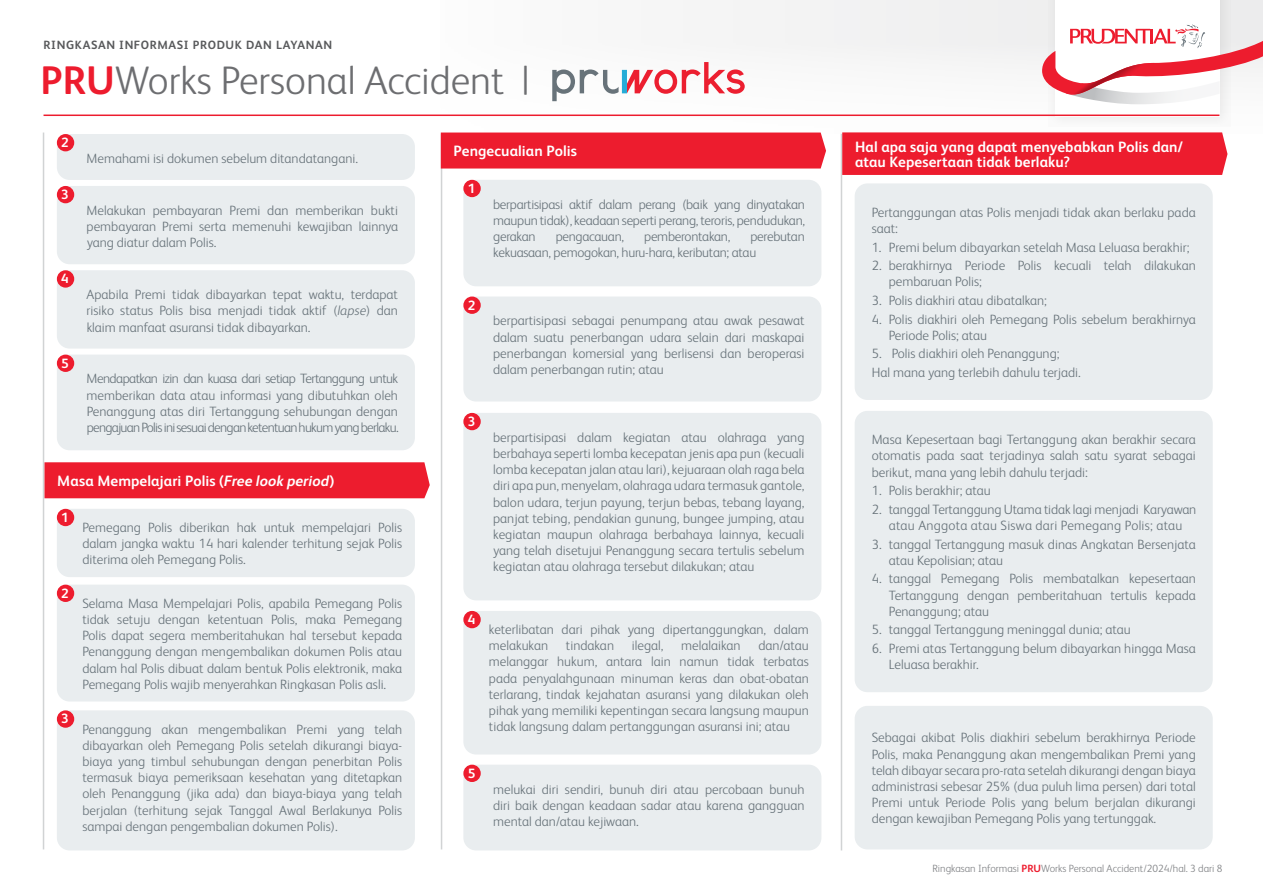
<style>
.page{position:relative;width:1263px;height:893px;background:#fff}
.page>*{position:absolute;margin:0;border:0;box-sizing:border-box;transform-origin:0 0}
.t1{font:300 39.9px "FS Albert Pro";color:#6d6e71}
.t2{font:700 15px/15px "FS Albert Pro";letter-spacing:.005em;color:#fff}
.t3{font:300 13.5px/16.2px "FS Albert Pro";color:#68737a;text-align:justify}
.t4{font:300 13.5px/16.2px "FS Albert Pro";letter-spacing:-.02em;color:#68737a}
.t5{font:700 13.5px "FS Albert Pro";color:#fff}
.t6{font:700 12px "FS Albert Pro";letter-spacing:.05em;color:#58595b}
.t7{font:300 10.5px "FS Albert Pro";color:#808285}
.s1{font-weight:700;color:#ed1c2e}
.s2{font-style:italic}
</style>
<div class="page">
<div style="left:441px;top:0;width:822px;height:134px;background:#f9f9f9"></div>
<svg style="left:1048px;top:0;width:182px;height:115px"></svg>
<div style="left:1055px;top:0;width:165px;height:116px;background:#fff"></div>
<svg style="left:1042px;top:25px;width:221px;height:79px"></svg>
<hr style="left:441px;top:134px;width:1px;height:715px;background:#d1d3d4">
<hr style="left:43px;top:133px;width:1px;height:716px;background:#d1d3d4">
<hr style="left:841px;top:134px;width:1px;height:716px;background:#d1d3d4">
<hr style="left:44px;top:115px;width:1175px;height:1px;background:#ed1c2e">
<svg style="left:552px;top:62px;width:193px;height:39px"></svg>
<div style="left:57px;top:134px;width:358px;height:46px;background:#e9edef;border-radius:13px"></div>
<div style="left:57px;top:134px;width:17px;height:17px;background:#ed1c2e;border-radius:50%"></div>
<div style="left:57px;top:186px;width:358px;height:78px;background:#e9edef;border-radius:13px"></div>
<div style="left:57px;top:186px;width:17px;height:17px;background:#ed1c2e;border-radius:50%"></div>
<div style="left:57px;top:270px;width:358px;height:79px;background:#e9edef;border-radius:13px"></div>
<div style="left:57px;top:270px;width:17px;height:18px;background:#ed1c2e;border-radius:50%"></div>
<div style="left:57px;top:355px;width:358px;height:95px;background:#e9edef;border-radius:13px"></div>
<div style="left:57px;top:355px;width:17px;height:17px;background:#ed1c2e;border-radius:50%"></div>
<div style="left:57px;top:509px;width:358px;height:68px;background:#e9edef;border-radius:13px"></div>
<div style="left:57px;top:509px;width:17px;height:17px;background:#ed1c2e;border-radius:50%"></div>
<div style="left:57px;top:585px;width:358px;height:116px;background:#e9edef;border-radius:13px"></div>
<div style="left:57px;top:585px;width:17px;height:17px;background:#ed1c2e;border-radius:50%"></div>
<div style="left:57px;top:710px;width:358px;height:140px;background:#e9edef;border-radius:13px"></div>
<div style="left:57px;top:710px;width:17px;height:18px;background:#ed1c2e;border-radius:50%"></div>
<div style="left:463px;top:180px;width:358px;height:106px;background:#e9edef;border-radius:13px"></div>
<div style="left:463px;top:180px;width:18px;height:17px;background:#ed1c2e;border-radius:50%"></div>
<div style="left:463px;top:296px;width:358px;height:106px;background:#e9edef;border-radius:13px"></div>
<div style="left:463px;top:296px;width:18px;height:18px;background:#ed1c2e;border-radius:50%"></div>
<div style="left:463px;top:413px;width:358px;height:187px;background:#e9edef;border-radius:13px"></div>
<div style="left:463px;top:413px;width:18px;height:17px;background:#ed1c2e;border-radius:50%"></div>
<div style="left:463px;top:765px;width:358px;height:85px;background:#e9edef;border-radius:13px"></div>
<div style="left:463px;top:765px;width:18px;height:17px;background:#ed1c2e;border-radius:50%"></div>
<div style="left:855px;top:183px;width:358px;height:217px;background:#e9edef;border-radius:13px"></div>
<div style="left:855px;top:411px;width:358px;height:281px;background:#e9edef;border-radius:13px"></div>
<div style="left:855px;top:706px;width:358px;height:143px;background:#e9edef;border-radius:13px"></div>
<div style="left:463px;top:611px;width:358px;height:143px;background:#e9edef;border-radius:13px"></div>
<div style="left:463px;top:611px;width:18px;height:17px;background:#ed1c2e;border-radius:50%"></div>
<div style="left:44px;top:462px;width:386px;height:36px;background:#ed1c2e"></div>
<div style="left:441px;top:133px;width:385px;height:36px;background:#ed1c2e"></div>
<div style="left:842px;top:132px;width:385px;height:43px;background:#ed1c2e"></div>
<p class="t6" style="left:44px;top:37px;width:290px">RINGKASAN INFORMASI PRODUK DAN LAYANAN</p>
<h1 class="t1" style="left:41px;top:53px;width:490px"><span class="s1">PRU</span>Works Personal Accident |</h1>
<p class="t5" style="left:61px;top:133px;width:9px">2</p>
<p class="t5" style="left:61px;top:185px;width:9px">3</p>
<p class="t5" style="left:61px;top:269px;width:9px">4</p>
<p class="t5" style="left:61px;top:353px;width:9px">5</p>
<p class="t3" style="left:87px;top:149px;width:273px">Memahami isi dokumen sebelum ditandatangani.</p>
<p class="t3" style="left:87px;top:201px;width:313px">Melakukan pembayaran Premi dan memberikan bukti pembayaran Premi serta memenuhi kewajiban lainnya yang diatur dalam Polis.</p>
<p class="t3" style="left:87px;top:286px;width:313px">Apabila Premi tidak dibayarkan tepat waktu, terdapat risiko status Polis bisa menjadi tidak aktif (<span class="s2">lapse</span>) dan klaim manfaat asuransi tidak dibayarkan.</p>
<p class="t3" style="left:87px;top:370px;width:313px">Mendapatkan izin dan kuasa dari setiap Tertanggung untuk memberikan data atau informasi yang dibutuhkan oleh Penanggung atas diri Tertanggung sehubungan dengan pengajuanPolisinisesuaidenganketentuanhukumyangberlaku.</p>
<p class="t2" style="left:57px;top:472px;width:279px">Masa Mempelajari Polis (<span class="s2">Free look period</span>)</p>
<p class="t5" style="left:61px;top:508px;width:9px">1</p>
<p class="t5" style="left:61px;top:583px;width:9px">2</p>
<p class="t5" style="left:61px;top:709px;width:9px">3</p>
<p class="t3" style="left:82px;top:518px;width:321px">Pemegang Polis diberikan hak untuk mempelajari Polis dalam jangka waktu 14 hari kalender terhitung sejak Polis diterima oleh Pemegang Polis.</p>
<p class="t3" style="left:82px;top:594px;width:321px">Selama Masa Mempelajari Polis, apabila Pemegang Polis tidak setuju dengan ketentuan Polis, maka Pemegang Polis dapat segera memberitahukan hal tersebut kepada Penanggung dengan mengembalikan dokumen Polis atau dalam hal Polis dibuat dalam bentuk Polis elektronik, maka Pemegang Polis wajib menyerahkan Ringkasan Polis asli.</p>
<p class="t3" style="left:82px;top:720px;width:321px">Penanggung akan mengembalikan Premi yang telah dibayarkan oleh Pemegang Polis setelah dikurangi biaya&shy;biaya yang timbul sehubungan dengan penerbitan Polis termasuk biaya pemeriksaan kesehatan yang ditetapkan oleh Penanggung (jika ada) dan biaya-biaya yang telah berjalan (terhitung sejak Tanggal Awal Berlakunya Polis sampai dengan pengembalian dokumen Polis).</p>
<p class="t2" style="left:454px;top:143px;width:125px">Pengecualian Polis</p>
<p class="t2" style="left:855px;top:138px;width:329px">Hal apa saja yang dapat menyebabkan Polis dan/ atau Kepesertaan tidak berlaku?</p>
<p class="t5" style="left:468px;top:179px;width:9px">1</p>
<p class="t5" style="left:468px;top:295px;width:9px">2</p>
<p class="t5" style="left:468px;top:412px;width:9px">3</p>
<p class="t3" style="left:493px;top:195px;width:313px">berpartisipasi aktif dalam perang (baik yang dinyatakan maupun tidak), keadaan seperti perang, teroris, pendudukan, gerakan</p>
<p class="t4" style="left:493px;top:228px;width:313px;text-indent:257px">perebutan kekuasaan, pemogokan, huru-hara, keributan; atau</p>
<p class="t4" style="left:556px;top:228px;width:70px">pengacauan,</p>
<p class="t4" style="left:644px;top:228px;width:88px">pemberontakan,</p>
<p class="t3" style="left:493px;top:312px;width:313px">berpartisipasi sebagai penumpang atau awak pesawat dalam suatu penerbangan udara selain dari maskapai penerbangan komersial yang berlisensi dan beroperasi dalam penerbangan rutin; atau</p>
<p class="t3" style="left:493px;top:428px;width:313px">berpartisipasi dalam kegiatan atau olahraga yang berbahaya seperti lomba kecepatan jenis apa pun (kecuali lomba kecepatan jalan atau lari), kejuaraan olah raga bela diri apa pun, menyelam, olahraga udara termasuk gantole, balon udara, terjun payung, terjun bebas, tebang layang, panjat tebing, pendakian gunung, bungee jumping, atau kegiatan maupun olahraga berbahaya lainnya, kecuali yang telah disetujui Penanggung secara tertulis sebelum kegiatan atau olahraga tersebut dilakukan; atau</p>
<p class="t5" style="left:468px;top:610px;width:9px">4</p>
<p class="t5" style="left:468px;top:763px;width:9px">5</p>
<p class="t3" style="left:489px;top:620px;width:321px">keterlibatan dari pihak yang dipertanggungkan, dalam melakukan</p>
<p class="t3" style="left:489px;top:637px;width:321px;text-indent:269px">dan/atau melanggar hukum, antara lain namun tidak terbatas pada penyalahgunaan minuman keras dan obat-obatan terlarang, tindak kejahatan asuransi yang dilakukan oleh pihak yang memiliki kepentingan secara langsung maupun tidak langsung dalam pertanggungan asuransi ini; atau</p>
<p class="t3" style="left:566px;top:637px;width:50px">tindakan</p>
<p class="t3" style="left:632px;top:637px;width:33px">ilegal,</p>
<p class="t3" style="left:681px;top:637px;width:61px">melalaikan</p>
<p class="t3" style="left:493px;top:780px;width:313px">melukai diri sendiri, bunuh diri atau percobaan bunuh diri baik dengan keadaan sadar atau karena gangguan mental dan/atau kejiwaan.</p>
<p class="t3" style="left:872px;top:203px;width:326px">Pertanggungan atas Polis menjadi tidak akan berlaku pada saat:</p>
<p class="t3" style="left:872px;top:238px;width:319px">1. Premi belum dibayarkan setelah Masa Leluasa berakhir;</p>
<p class="t3" style="left:889px;top:257px;width:309px;text-indent:-17px">2. berakhirnya Periode Polis kecuali telah dilakukan pembaruan Polis;</p>
<p class="t3" style="left:872px;top:291px;width:177px">3. Polis diakhiri atau dibatalkan;</p>
<p class="t3" style="left:889px;top:310px;width:309px;text-indent:-17px">4. Polis diakhiri oleh Pemegang Polis sebelum berakhirnya<br>Periode Polis; atau</p>
<p class="t3" style="left:872px;top:344px;width:211px;line-height:18.6px">5. Polis diakhiri oleh Penanggung;<br>Hal mana yang terlebih dahulu terjadi.</p>
<p class="t3" style="left:872px;top:431px;width:326px">Masa Kepesertaan bagi Tertanggung akan berakhir secara otomatis pada saat terjadinya salah satu syarat sebagai berikut, mana yang lebih dahulu terjadi:</p>
<p class="t3" style="left:872px;top:482px;width:120px">1. Polis berakhir; atau</p>
<p class="t3" style="left:872px;top:500px;width:326px;text-align:center">2. tanggal Tertanggung Utama tidak lagi menjadi Karyawan atau Anggota atau Siswa dari Pemegang Polis; atau</p>
<p class="t3" style="left:889px;top:535px;width:309px;text-indent:-17px">3. tanggal Tertanggung masuk dinas Angkatan Bersenjata atau Kepolisian; atau</p>
<p class="t3" style="left:889px;top:570px;width:309px;text-indent:-17px">4. tanggal Pemegang Polis membatalkan kepesertaan Tertanggung dengan pemberitahuan tertulis kepada Penanggung; atau</p>
<p class="t3" style="left:872px;top:621px;width:260px">5. tanggal Tertanggung meninggal dunia; atau</p>
<p class="t3" style="left:889px;top:639px;width:309px;text-indent:-17px">6. Premi atas Tertanggung belum dibayarkan hingga Masa<br>Leluasa berakhir.</p>
<p class="t3" style="left:872px;top:729px;width:326px">Sebagai akibat Polis diakhiri sebelum berakhirnya Periode Polis, maka Penanggung akan mengembalikan Premi yang telah dibayar secara pro-rata setelah dikurangi dengan biaya administrasi sebesar 25% (dua puluh lima persen) dari total Premi untuk Periode Polis yang belum berjalan dikurangi dengan kewajiban Pemegang Polis yang tertunggak.</p>
<p class="t7" style="left:932px;top:861px;width:292px">Ringkasan Informasi <span class="s1">PRU</span>Works Personal Accident/2024/hal. 3 dari 8</p>
</div>
